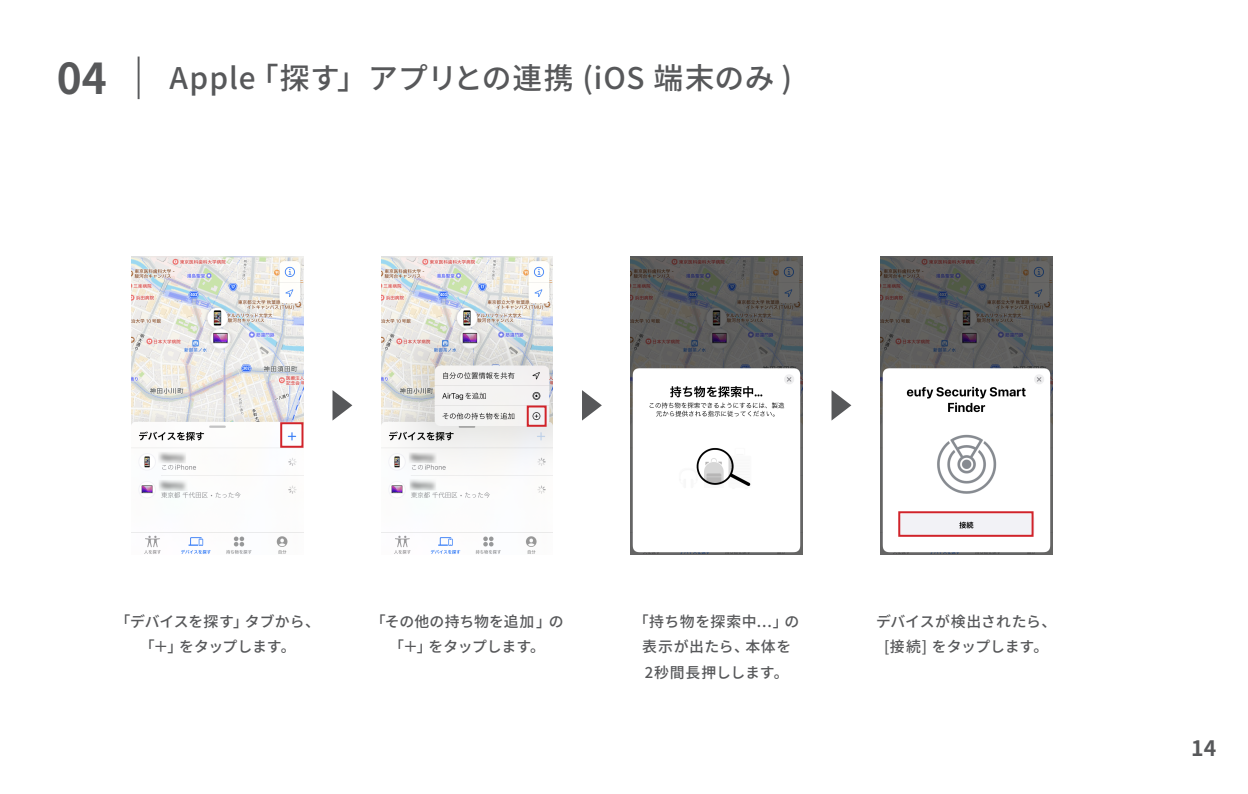
<style>
.page{position:relative;width:1248px;height:794px;background:#fff}
.page>*{position:absolute;margin:0;border:0;box-sizing:border-box;transform-origin:0 0}
.t1{font:500 29.8px "Noto Sans JP";letter-spacing:.025em;color:#57585a}
.t2{font:700 21.2px "Noto Sans JP";color:#57585a}
.t3{font:500 14.8px/25.6px "Noto Sans JP";letter-spacing:.005em;color:#57585a;text-align:center}
.t4{font:500 14.8px/25.6px "Noto Sans JP";letter-spacing:.04em;color:#57585a;text-align:center}
.s1{font-weight:700;font-size:42.6px}
.s2{font-size:42.6px}
</style>
<div class="page">
<img style="left:132px;top:257px;width:171px;height:297px">
<img style="left:381px;top:257px;width:172px;height:297px">
<img style="left:631px;top:257px;width:171px;height:297px">
<img style="left:880px;top:257px;width:171px;height:297px">
<div style="left:898px;top:511px;width:135px;height:26px;border:2px solid #d1232a"></div>
<div style="left:280px;top:422px;width:23px;height:26px;border:2px solid #d1232a"></div>
<div style="left:526px;top:405px;width:20px;height:22px;border:2px solid #d1232a"></div>
<svg style="left:332px;top:390px;width:20px;height:30px"></svg>
<svg style="left:831px;top:390px;width:20px;height:30px"></svg>
<svg style="left:582px;top:390px;width:20px;height:30px"></svg>
<h1 class="t1" style="left:57px;top:62px;width:736px"><span class="s1">04</span> <span class="s2">｜</span> Apple「探す」アプリとの連携 (iOS 端末のみ )</h1>
<p class="t3" style="left:115px;top:609px;width:206px">「デバイスを探す」タブから、「＋」をタップします。</p>
<p class="t4" style="left:633px;top:609px;width:167px">「持ち物を探索中...」の表示が出たら、本体を<br>2秒間長押しします。</p>
<p class="t3" style="left:876px;top:609px;width:182px">デバイスが検出されたら、[接続] をタップします。</p>
<p class="t3" style="left:371px;top:609px;width:194px">「その他の持ち物を追加」の「＋」をタップします。</p>
<h2 class="t2" style="left:1191px;top:736px;width:27px">14</h2>
</div>
